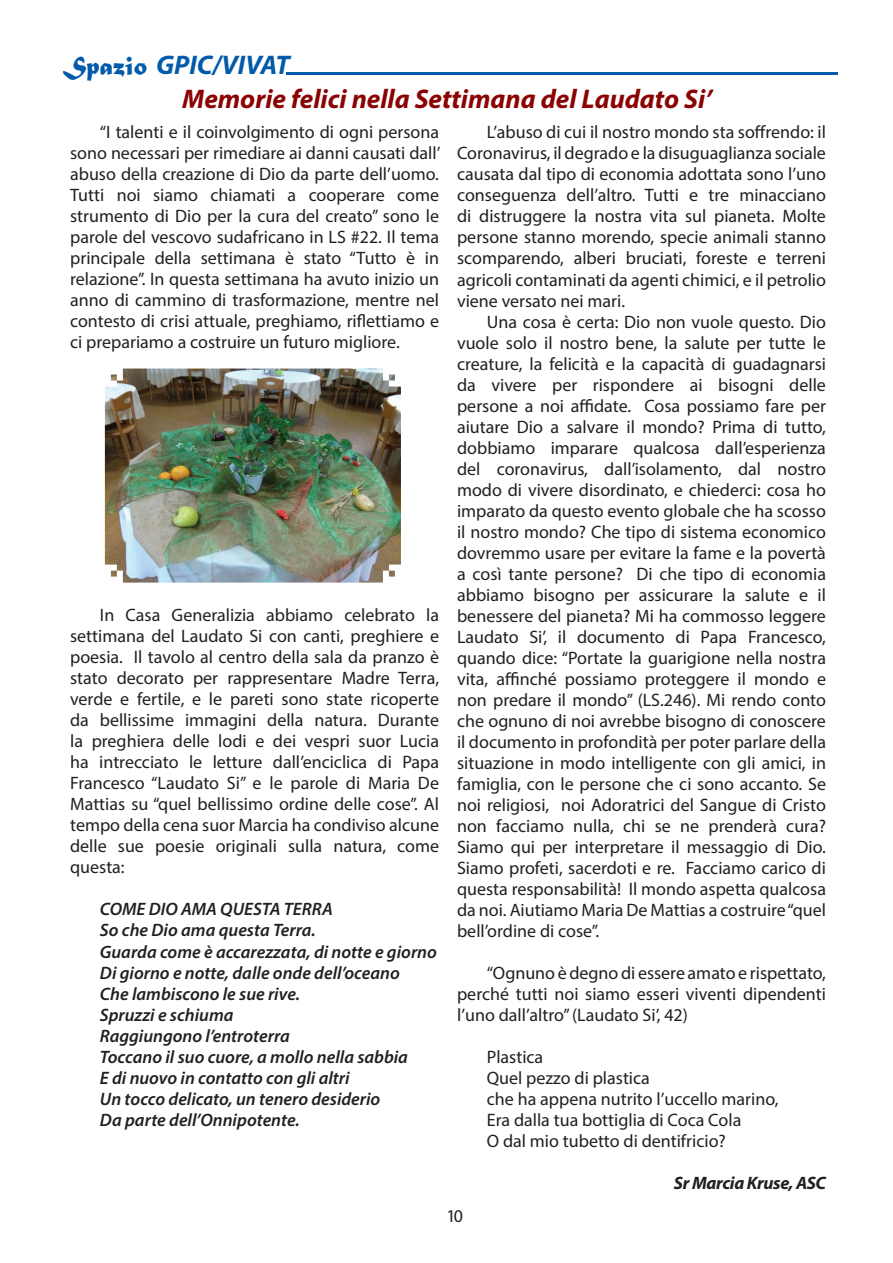
<style>
.page{position:relative;width:893px;height:1263px;background:#fff}
.page>*{position:absolute;margin:0;border:0;box-sizing:border-box;transform-origin:0 0}
.t1{font:italic 700 27px "Myriad Pro";color:#8b0202}
.t2{font:italic 700 27px "Myriad Pro";color:#015aaa}
.t3{font:18px/21px "Myriad Pro";color:#231f20;text-align:justify}
.t4{font:italic 600 18px/21px "Myriad Pro";color:#231f20}
.t5{font:italic 700 18px "Myriad Pro";letter-spacing:-.02em;color:#231f20}
.s1{font-family:"Matura MT Script Capitals";font-weight:400;font-style:normal}
</style>
<div class="page">
<hr style="left:286px;top:72px;width:552px;height:3px;background:#015aaa">
<img style="left:105px;top:368px;width:296px;height:215px">
<h1 class="t2" style="left:63px;top:48px;width:228px"><span class="s1">Spazio</span> GPIC/VIVAT</h1>
<h1 class="t1" style="left:182px;top:82px;width:532px">Memorie felici nella Settimana del Laudato Si’</h1>
<p class="t3" style="left:70px;top:121px;width:372px;text-indent:30px">“I talenti e il coinvolgimento di ogni persona sono necessari per rimediare ai danni causati dall’ abuso della creazione di Dio da parte dell’uomo.<br>Tutti noi siamo chiamati a cooperare come strumento di Dio per la cura del creato” sono le parole del vescovo sudafricano in LS #22. Il tema principale della settimana è stato “Tutto è in relazione”. In questa settimana ha avuto inizio un anno di cammino di trasformazione, mentre nel contesto di crisi attuale, preghiamo, riflettiamo e ci prepariamo a costruire un futuro migliore.</p>
<p class="t3" style="left:70px;top:604px;width:370px;text-indent:30px">In Casa Generalizia abbiamo celebrato la settimana del Laudato Si con canti, preghiere e poesia. Il tavolo al centro della sala da pranzo è stato decorato per rappresentare Madre Terra, verde e fertile, e le pareti sono state ricoperte da bellissime immagini della natura. Durante la preghiera delle lodi e dei vespri suor Lucia ha intrecciato le letture dall’enciclica di Papa Francesco “Laudato Si” e le parole di Maria De Mattias su “quel bellissimo ordine delle cose”. Al tempo della cena suor Marcia ha condiviso alcune delle sue poesie originali sulla natura, come questa:</p>
<p class="t4" style="left:100px;top:898px;width:338px">COME DIO AMA QUESTA TERRA<br>So che Dio ama questa Terra.<br>Guarda come è accarezzata, di notte e giorno<br>Di giorno e notte, dalle onde dell’oceano<br>Che lambiscono le sue rive.<br>Spruzzi e schiuma<br>Raggiungono l’entroterra<br>Toccano il suo cuore, a mollo nella sabbia<br>E di nuovo in contatto con gli altri<br>Un tocco delicato, un tenero desiderio<br>Da parte dell’Onnipotente.</p>
<p class="t3" style="left:457px;top:122px;width:370px;text-indent:30px">L’abuso di cui il nostro mondo sta soffrendo: il Coronavirus, il degrado e la disuguaglianza sociale causata dal tipo di economia adottata sono l’uno conseguenza dell’altro. Tutti e tre minacciano di distruggere la nostra vita sul pianeta. Molte persone stanno morendo, specie animali stanno scomparendo, alberi bruciati, foreste e terreni agricoli contaminati da agenti chimici, e il petrolio viene versato nei mari.</p>
<p class="t3" style="left:457px;top:311px;width:370px;text-indent:30px">Una cosa è certa: Dio non vuole questo. Dio vuole solo il nostro bene, la salute per tutte le creature, la felicità e la capacità di guadagnarsi da vivere per rispondere ai bisogni delle persone a noi affidate. Cosa possiamo fare per aiutare Dio a salvare il mondo? Prima di tutto, dobbiamo imparare qualcosa dall’esperienza del coronavirus, dall’isolamento, dal nostro modo di vivere disordinato, e chiederci: cosa ho imparato da questo evento globale che ha scosso il nostro mondo? Che tipo di sistema economico dovremmo usare per evitare la fame e la povertà a così tante persone? Di che tipo di economia abbiamo bisogno per assicurare la salute e il benessere del pianeta? Mi ha commosso leggere Laudato Si’, il documento di Papa Francesco, quando dice: “Portate la guarigione nella nostra vita, affinché possiamo proteggere il mondo e non predare il mondo” (LS.246). Mi rendo conto che ognuno di noi avrebbe bisogno di conoscere il documento in profondità per poter parlare della situazione in modo intelligente con gli amici, in famiglia, con le persone che ci sono accanto. Se noi religiosi, noi Adoratrici del Sangue di Cristo non facciamo nulla, chi se ne prenderà cura?<br>Siamo qui per interpretare il messaggio di Dio.<br>Siamo profeti, sacerdoti e re. Facciamo carico di questa responsabilità! Il mondo aspetta qualcosa da noi. Aiutiamo Maria De Mattias a costruire “quel bell’ordine di cose”.</p>
<p class="t3" style="left:457px;top:962px;width:370px;text-indent:30px">“Ognuno è degno di essere amato e rispettato, perché tutti noi siamo esseri viventi dipendenti l’uno dall’altro” (Laudato Si’, 42)</p>
<p class="t3" style="left:487px;top:1046px;width:293px;text-align:left">Plastica<br>Quel pezzo di plastica<br>che ha appena nutrito l’uccello marino,<br>Era dalla tua bottiglia di Coca Cola<br>O dal mio tubetto di dentifricio?</p>
<p class="t5" style="left:674px;top:1171px;width:154px">Sr Marcia Kruse, ASC</p>
<p class="t3" style="left:446px;top:1206px;width:18px">10</p>
</div>
